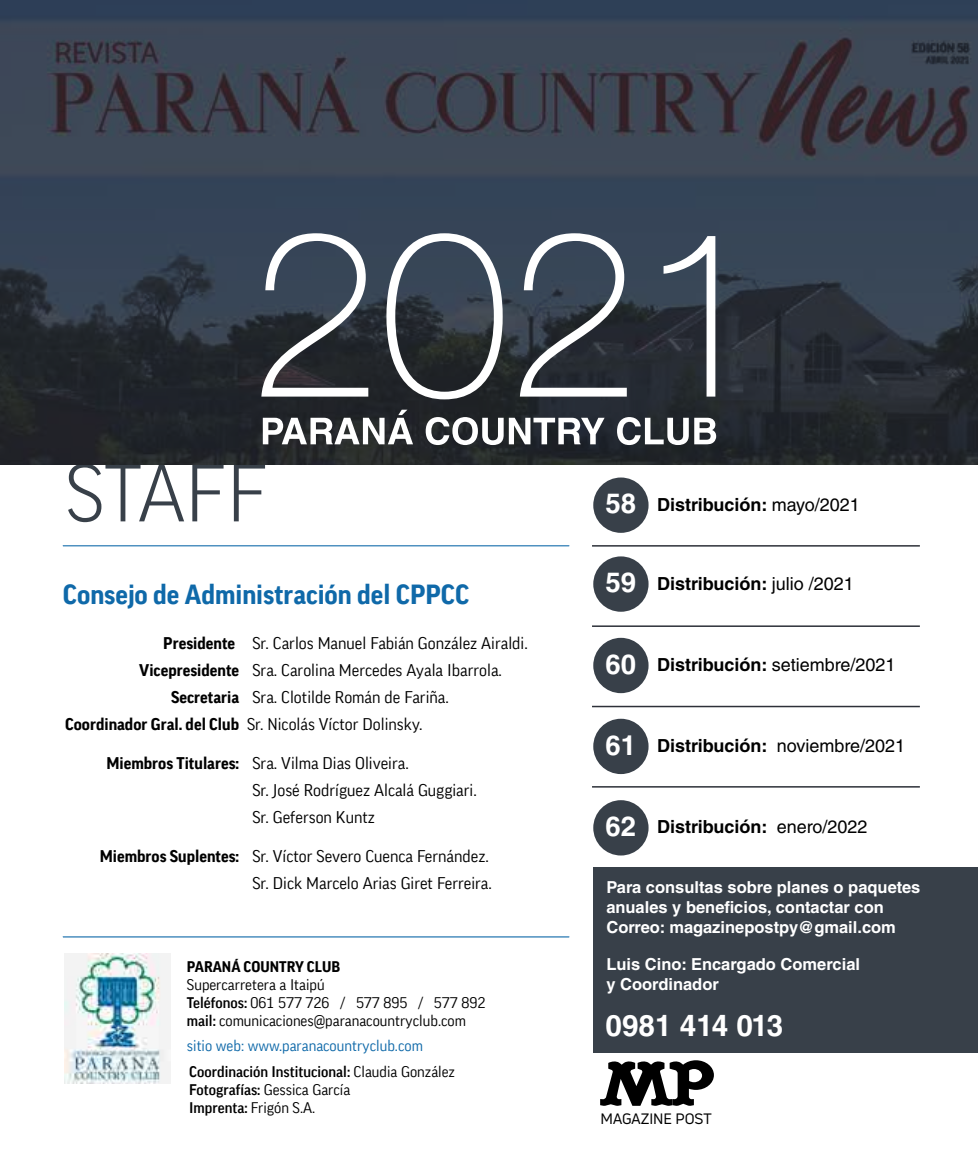
<style>
.page{position:relative;width:978px;height:1149px;background:#fff}
.page>*{position:absolute;margin:0;border:0;box-sizing:border-box;transform-origin:0 0}
.t1{font:300 78.75px "FF Good Pro";color:#384049}
.t2{font:700 29.7px "Helvetica LT Std";color:#fff}
.t3{font:700 27px "FF Good Pro";color:#0f69a9}
.t4{font:700 18px "Helvetica LT Std";color:#000}
.t5{font:18px "Helvetica LT Std";color:#000}
.t6{font:16.5px/27px "FF Good Pro";color:#000}
.t7{font:700 16.5px/19.8px "Helvetica LT Std";color:#fff}
.t8{font:15px/18px "FF Good Pro";color:#000}
.t9{font:500 15px/18px "FF Good Pro";color:#000}
.t10{font:15px "FF Good Pro";color:#0f69a9}
.t11{font:700 15px "FF Good Pro";color:#000}
.t12{font:14.7px "Uni Neue";color:#000}
.s1{font-weight:700}
.s2{font-weight:500}
.s3{font-weight:400}
.s4{font-size:27.6px;color:#fff}
.s5{font-weight:700;font-size:27.6px;color:#fff}
</style>
<div class="page">
<div style="left:593px;top:866px;width:385px;height:186px;background:#384049"></div>
<hr style="left:592px;top:545px;width:328px;height:1px;background:#2d3139">
<hr style="left:592px;top:625px;width:328px;height:1px;background:#2d3139">
<hr style="left:592px;top:705px;width:328px;height:2px;background:#2d3139">
<hr style="left:592px;top:785px;width:328px;height:2px;background:#2d3139">
<img style="left:64px;top:953px;width:107px;height:129px">
<hr style="left:63px;top:936px;width:506px;height:1px;background:#0f69a9">
<hr style="left:63px;top:545px;width:506px;height:1px;background:#0f69a9">
<div style="left:593px;top:477px;width:56px;height:55px;background:#384049;border-radius:50%"></div>
<div style="left:593px;top:637px;width:56px;height:56px;background:#384049;border-radius:50%"></div>
<div style="left:593px;top:556px;width:56px;height:55px;background:#384049;border-radius:50%"></div>
<div style="left:593px;top:718px;width:56px;height:55px;background:#384049;border-radius:50%"></div>
<div style="left:593px;top:800px;width:56px;height:55px;background:#384049;border-radius:50%"></div>
<svg style="left:600px;top:1060px;width:114px;height:45px"></svg>
<img style="left:0;top:0;width:978px;height:464px">
<svg style="left:261px;top:233px;width:107px;height:163px"></svg>
<svg style="left:386px;top:233px;width:117px;height:166px"></svg>
<svg style="left:520px;top:233px;width:107px;height:163px"></svg>
<svg style="left:664px;top:236px;width:51px;height:160px"></svg>
<svg style="left:263px;top:409px;width:150px;height:35px"></svg>
<svg style="left:426px;top:417px;width:179px;height:28px"></svg>
<svg style="left:617px;top:417px;width:99px;height:28px"></svg>
<h1 class="t1" style="left:66px;top:447px;width:204px">STAFF</h1>
<h3 class="t3" style="left:63px;top:579px;width:408px">Consejo de Administración del CPPCC</h3>
<p class="t6" style="left:163px;top:629px;width:366px"><span class="s1">Presidente</span> Sr. Carlos Manuel Fabián González Airaldi.</p>
<p class="t6" style="left:139px;top:656px;width:364px"><span class="s1">Vicepresidente</span> Sra. Carolina Mercedes Ayala Ibarrola.</p>
<p class="t6" style="left:171px;top:683px;width:279px"><span class="s1">Secretaria</span> Sra. Clotilde Román de Fariña.</p>
<p class="t6" style="left:65px;top:710px;width:359px"><span class="s1">Coordinador Gral. del Club</span> Sr. Nicolás Víctor Dolinsky.</p>
<p class="t6" style="left:252px;top:749px;width:226px;text-indent:-146px"><span class="s1">Miembros Titulares:</span> Sra. Vilma Dias Oliveira.<br>Sr. José Rodríguez Alcalá Guggiari.<br>Sr. Geferson Kuntz</p>
<p class="t6" style="left:100px;top:842px;width:394px;text-align:right"><span class="s1">Miembros Suplentes:</span> Sr. Víctor Severo Cuenca Fernández.<br>Sr. Dick Marcelo Arias Giret Ferreira.</p>
<p class="t11" style="left:187px;top:958px;width:155px">PARANÁ COUNTRY CLUB</p>
<p class="t8" style="left:187px;top:975px;width:300px">Supercarretera a Itaipú<br><span class="s2">Teléfonos:</span> 061 577 726 / 577 895 / 577 892 <span class="s2">mail:</span> comunicaciones@paranacountryclub.com</p>
<p class="t9" style="left:189px;top:1061px;width:267px">Coordinación Institucional: <span class="s3">Claudia González<br></span>Fotografías: <span class="s3">Gessica García<br></span>Imprenta: <span class="s3">Frigón S.A.</span></p>
<p class="t10" style="left:187px;top:1036px;width:237px">sitio web: www.paranacountryclub.com</p>
<p class="t4" style="left:606px;top:493px;width:256px"><span class="s4">58</span> Distribución: <span class="s3">mayo/2021</span></p>
<p class="t4" style="left:606px;top:572px;width:250px"><span class="s4">59</span> Distribución: <span class="s3">julio /2021</span></p>
<p class="t5" style="left:606px;top:654px;width:291px"><span class="s5">60</span> <span class="s1">Distribución:</span> setiembre/2021</p>
<p class="t5" style="left:606px;top:734px;width:301px"><span class="s5">61</span> <span class="s1">Distribución:</span> noviembre/2021</p>
<p class="t4" style="left:606px;top:815px;width:263px"><span class="s4">62</span> Distribución: <span class="s3">enero/2022</span></p>
<p class="t7" style="left:606px;top:876px;width:316px">Para consultas sobre planes o paquetes anuales y beneficios, contactar con<br>Correo: magazinepostpy@gmail.com</p>
<p class="t7" style="left:606px;top:953px;width:255px">Luis Cino: Encargado Comercial y Coordinador</p>
<h2 class="t2" style="left:606px;top:1006px;width:179px">0981 414 013</h2>
<p class="t12" style="left:600px;top:1108px;width:113px">MAGAZINE POST</p>
</div>
